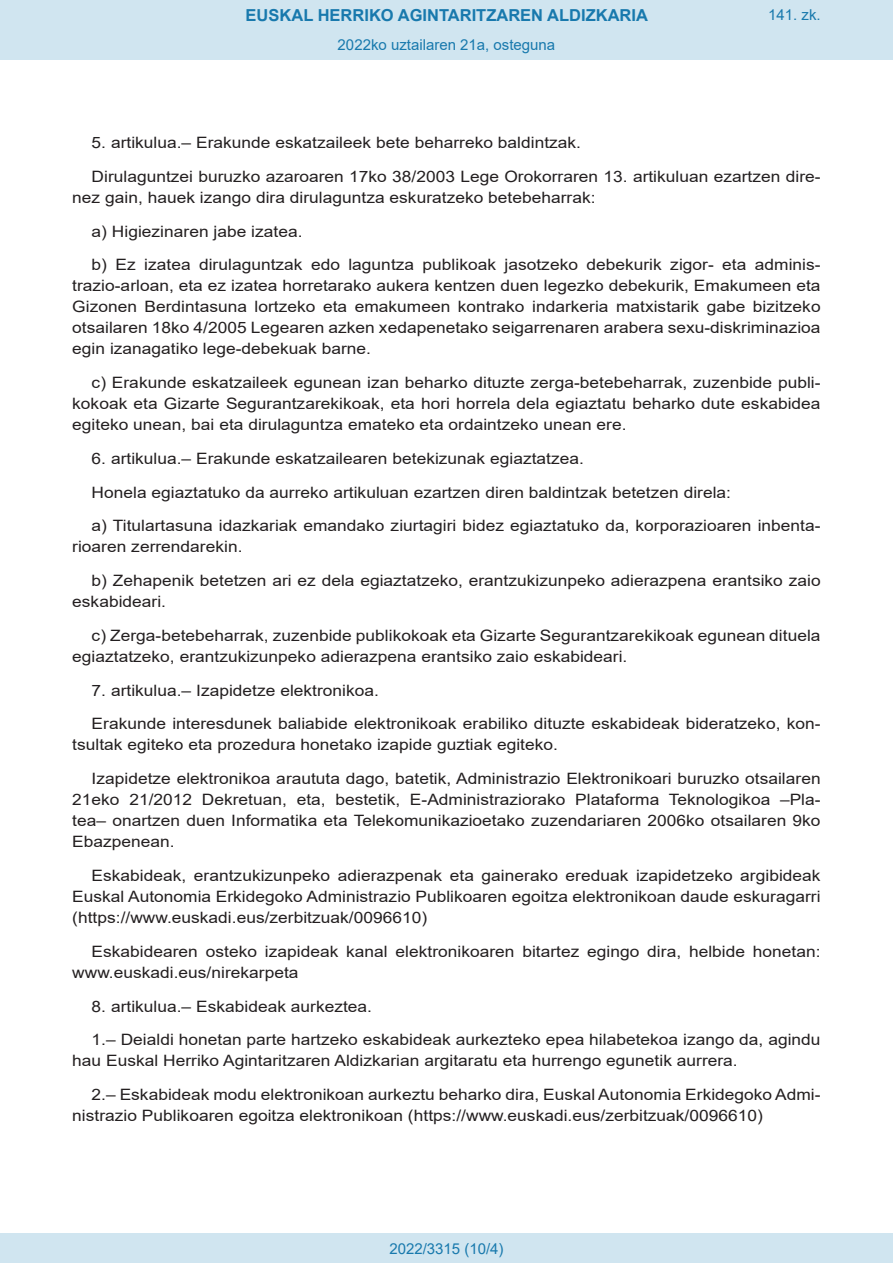
<style>
.page{position:relative;width:893px;height:1263px;background:#fff}
.page>*{position:absolute;margin:0;border:0;box-sizing:border-box;transform-origin:0 0}
.t1{font:700 16.5px "Arial";color:#1879ad}
.BOPVDetalle{font:15.6px/21px "Arial";color:#231f20;scale:1.11 1}
.Paginacion_Centro{font:15px "Arial";color:#1879ad}
</style>
<div class="page">
<div style="left:0;top:0;width:893px;height:60px;background:#d0e5f0"></div>
<div style="left:0;top:1233px;width:893px;height:30px;background:#d0e5f0"></div>
<p class="t1" style="left:246px;top:3px;width:404px">EUSKAL HERRIKO AGINTARITZAREN ALDIZKARIA</p>
<p class="Paginacion_Centro" style="left:338px;top:35px;width:219px">2022ko uztailaren 21a, osteguna</p>
<p class="Paginacion_Centro" style="left:768px;top:5px;width:54px">141. zk.</p>
<p class="BOPVDetalle" style="left:92px;top:132px;width:442px">5. artikulua.– Erakunde eskatzaileek bete beharreko baldintzak.</p>
<p class="BOPVDetalle" style="left:72px;top:166px;width:676px;text-indent:19px">Dirulaguntzei buruzko azaroaren 17ko 38/2003 Lege Orokorraren 13. artikuluan ezartzen dire&shy;nez gain, hauek izango dira dirulaguntza eskuratzeko betebeharrak:</p>
<p class="BOPVDetalle" style="left:92px;top:221px;width:191px">a) Higiezinaren jabe izatea.</p>
<p class="BOPVDetalle" style="left:72px;top:254px;width:676px;text-align:justify;text-indent:19px">b) Ez izatea dirulaguntzak edo laguntza publikoak jasotzeko debekurik zigor- eta adminis&shy;trazio-arloan, eta ez izatea horretarako aukera kentzen duen legezko debekurik, Emakumeen eta Gizonen Berdintasuna lortzeko eta emakumeen kontrako indarkeria matxistarik gabe bizitzeko otsailaren 18ko 4/2005 Legearen azken xedapenetako seigarrenaren arabera sexu-diskriminazioa egin izanagatiko lege-debekuak barne.</p>
<p class="BOPVDetalle" style="left:72px;top:372px;width:676px;text-align:justify;text-indent:19px">c) Erakunde eskatzaileek egunean izan beharko dituzte zerga-betebeharrak, zuzenbide publi&shy;kokoak eta Gizarte Segurantzarekikoak, eta hori horrela dela egiaztatu beharko dute eskabidea egiteko unean, bai eta dirulaguntza emateko eta ordaintzeko unean ere.</p>
<p class="BOPVDetalle" style="left:92px;top:448px;width:445px">6. artikulua.– Erakunde eskatzailearen betekizunak egiaztatzea.</p>
<p class="BOPVDetalle" style="left:92px;top:482px;width:578px">Honela egiaztatuko da aurreko artikuluan ezartzen diren baldintzak betetzen direla:</p>
<p class="BOPVDetalle" style="left:72px;top:515px;width:676px;text-indent:19px">a) Titulartasuna idazkariak emandako ziurtagiri bidez egiaztatuko da, korporazioaren inbenta&shy;rioaren zerrendarekin.</p>
<p class="BOPVDetalle" style="left:72px;top:570px;width:676px;text-indent:19px">b) Zehapenik betetzen ari ez dela egiaztatzeko, erantzukizunpeko adierazpena erantsiko zaio eskabideari.</p>
<p class="BOPVDetalle" style="left:72px;top:625px;width:676px;text-indent:19px">c) Zerga-betebeharrak, zuzenbide publikokoak eta Gizarte Segurantzarekikoak egunean dituela egiaztatzeko, erantzukizunpeko adierazpena erantsiko zaio eskabideari.</p>
<p class="BOPVDetalle" style="left:92px;top:680px;width:260px">7. artikulua.– Izapidetze elektronikoa.</p>
<p class="BOPVDetalle" style="left:72px;top:713px;width:676px;text-indent:19px">Erakunde interesdunek baliabide elektronikoak erabiliko dituzte eskabideak bideratzeko, kon&shy;tsultak egiteko eta prozedura honetako izapide guztiak egiteko.</p>
<p class="BOPVDetalle" style="left:72px;top:768px;width:676px;text-align:justify;text-indent:19px">Izapidetze elektronikoa araututa dago, batetik, Administrazio Elektronikoari buruzko otsailaren 21eko 21/2012 Dekretuan, eta, bestetik, E-Administraziorako Plataforma Teknologikoa –Pla&shy;tea– onartzen duen Informatika eta Telekomunikazioetako zuzendariaren 2006ko otsailaren 9ko Ebazpenean.</p>
<p class="BOPVDetalle" style="left:72px;top:865px;width:676px;text-align:justify;text-indent:19px">Eskabideak, erantzukizunpeko adierazpenak eta gainerako ereduak izapidetzeko argibideak Euskal Autonomia Erkidegoko Administrazio Publikoaren egoitza elektronikoan daude eskuragarri (https://www.euskadi.eus/zerbitzuak/0096610)</p>
<p class="BOPVDetalle" style="left:72px;top:941px;width:676px;text-indent:19px">Eskabidearen osteko izapideak kanal elektronikoaren bitartez egingo dira, helbide honetan: www.euskadi.eus/nirekarpeta</p>
<p class="BOPVDetalle" style="left:92px;top:995px;width:254px">8. artikulua.– Eskabideak aurkeztea.</p>
<p class="BOPVDetalle" style="left:72px;top:1029px;width:676px;text-indent:19px">1.– Deialdi honetan parte hartzeko eskabideak aurkezteko epea hilabetekoa izango da, agindu hau Euskal Herriko Agintaritzaren Aldizkarian argitaratu eta hurrengo egunetik aurrera.</p>
<p class="BOPVDetalle" style="left:72px;top:1084px;width:676px;text-indent:19px">2.– Eskabideak modu elektronikoan aurkeztu beharko dira, Euskal Autonomia Erkidegoko Admi&shy;nistrazio Publikoaren egoitza elektronikoan (https://www.euskadi.eus/zerbitzuak/0096610)</p>
<p class="Paginacion_Centro" style="left:389px;top:1238px;width:116px">2022/3315 (10/4)</p>
</div>
